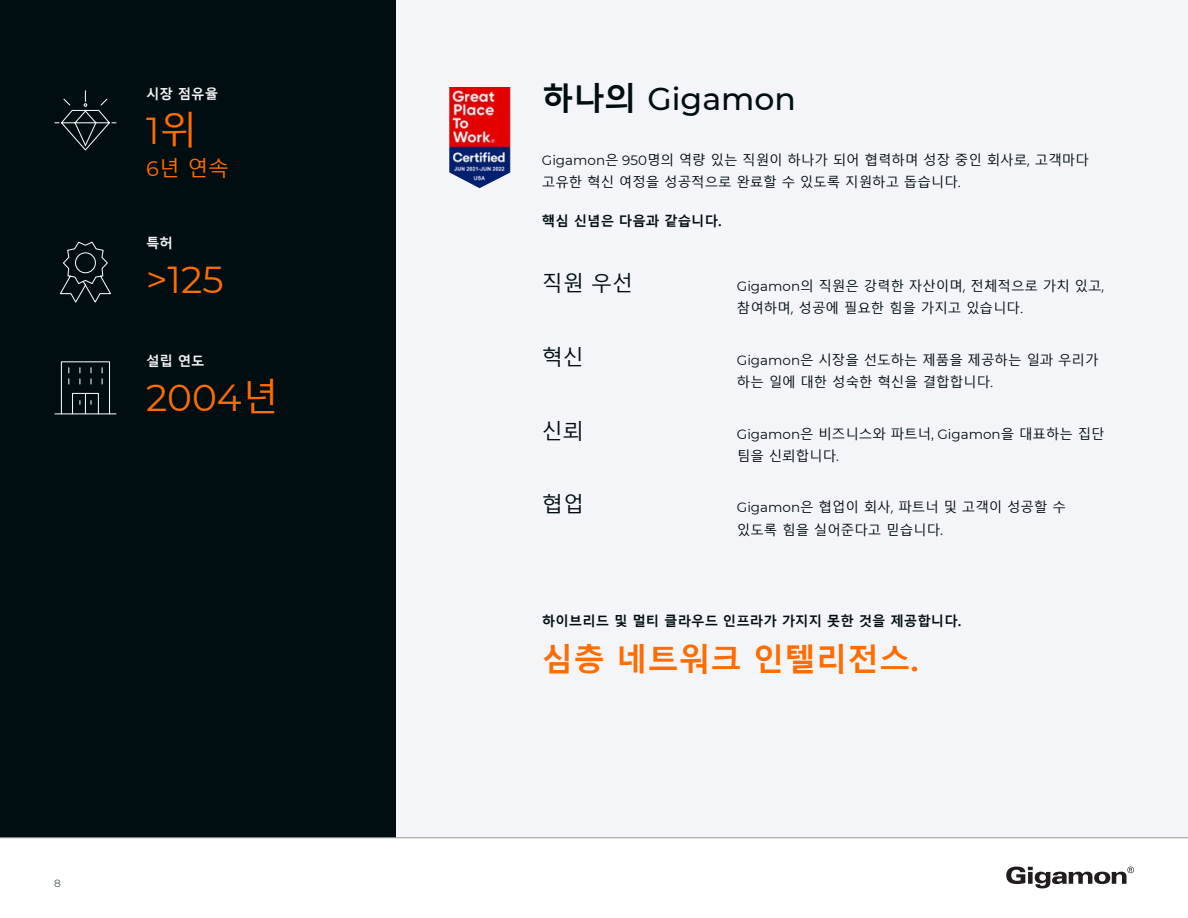
<style>
.page{position:relative;width:1188px;height:918px;background:#fff}
.page>*{position:absolute;margin:0;border:0;box-sizing:border-box;transform-origin:0 0}
.t1{font:37.5px "Montserrat";color:#ff6c00}
.t2{font:700 31.5px "Malgun Gothic";color:#ff6c00}
.t3{font:500 31.5px "Montserrat";color:#010e11}
.t4{font:21px "Malgun Gothic";color:#010e11}
.t5{font:21px "Malgun Gothic";color:#ff6c00}
.t6{font:13.5px/22.5px "Malgun Gothic";color:#010e11}
.t7{font:700 13.5px "Malgun Gothic";color:#010e11}
.t8{font:700 13.5px "Malgun Gothic";color:#f4f5f8}
.t9{font:10.5px "Montserrat";color:#4a5457}
.s1{font-family:"Malgun Gothic"}
.s2{font-family:"Montserrat"}
.s3{font-family:"Malgun Gothic";font-weight:700}
</style>
<div class="page">
<div style="left:395px;top:0;width:793px;height:918px;background:#f4f5f8"></div>
<div style="left:0;top:0;width:395px;height:918px;background:#010e11"></div>
<div style="left:0;top:838px;width:1188px;height:80px;background:#fff"></div>
<svg style="left:1006px;top:867px;width:128px;height:21px"></svg>
<svg style="left:60px;top:241px;width:51px;height:62px"></svg>
<svg style="left:54px;top:90px;width:63px;height:61px"></svg>
<svg style="left:60px;top:361px;width:51px;height:54px"></svg>
<hr style="left:55px;top:413px;width:61px;height:1px;background:#f4f5f8">
<img style="left:449px;top:87px;width:62px;height:101px">
<p class="t8" style="left:146px;top:86px;width:74px">시장 점유율</p>
<p class="t1" style="left:146px;top:105px;width:53px">1<span class="s1">위</span></p>
<p class="t5" style="left:146px;top:156px;width:85px"><span class="s2">6</span>년 연속</p>
<p class="t8" style="left:146px;top:236px;width:28px">특허</p>
<p class="t1" style="left:146px;top:254px;width:79px">&gt;125</p>
<p class="t8" style="left:146px;top:353px;width:60px">설립 연도</p>
<p class="t1" style="left:146px;top:372px;width:135px">2004<span class="s1">년</span></p>
<p class="t9" style="left:54px;top:876px;width:8px">8</p>
<p class="t3" style="left:542px;top:77px;width:256px"><span class="s3">하나의</span> Gigamon</p>
<p class="t6" style="left:542px;top:149px;width:548px"><span class="s2">Gigamon</span>은 <span class="s2">950</span>명의 역량 있는 직원이 하나가 되어 협력하며 성장 중인 회사로, 고객마다 고유한 혁신 여정을 성공적으로 완료할 수 있도록 지원하고 돕습니다.</p>
<p class="t7" style="left:542px;top:214px;width:181px">핵심 신념은 다음과 같습니다.</p>
<p class="t4" style="left:542px;top:271px;width:93px">직원 우선</p>
<p class="t6" style="left:737px;top:275px;width:369px"><span class="s2">Gigamon</span>의 직원은 강력한 자산이며, 전체적으로 가치 있고, 참여하며, 성공에 필요한 힘을 가지고 있습니다.</p>
<p class="t4" style="left:542px;top:345px;width:43px">혁신</p>
<p class="t6" style="left:737px;top:349px;width:363px"><span class="s2">Gigamon</span>은 시장을 선도하는 제품을 제공하는 일과 우리가 하는 일에 대한 성숙한 혁신을 결합합니다.</p>
<p class="t4" style="left:542px;top:419px;width:43px">신뢰</p>
<p class="t6" style="left:737px;top:423px;width:369px"><span class="s2">Gigamon</span>은 비즈니스와 파트너<span class="s2">, Gigamon</span>을 대표하는 집단 팀을 신뢰합니다<span class="s2">.</span></p>
<p class="t4" style="left:542px;top:493px;width:43px">협업</p>
<p class="t6" style="left:737px;top:497px;width:330px"><span class="s2">Gigamon</span>은 협업이 회사, 파트너 및 고객이 성공할 수 있도록 힘을 실어준다고 믿습니다<span class="s2">.</span></p>
<p class="t7" style="left:542px;top:614px;width:421px">하이브리드 및 멀티 클라우드 인프라가 가지지 못한 것을 제공합니다.</p>
<p class="t2" style="left:542px;top:641px;width:378px">심층 네트워크 인텔리전스.</p>
</div>
